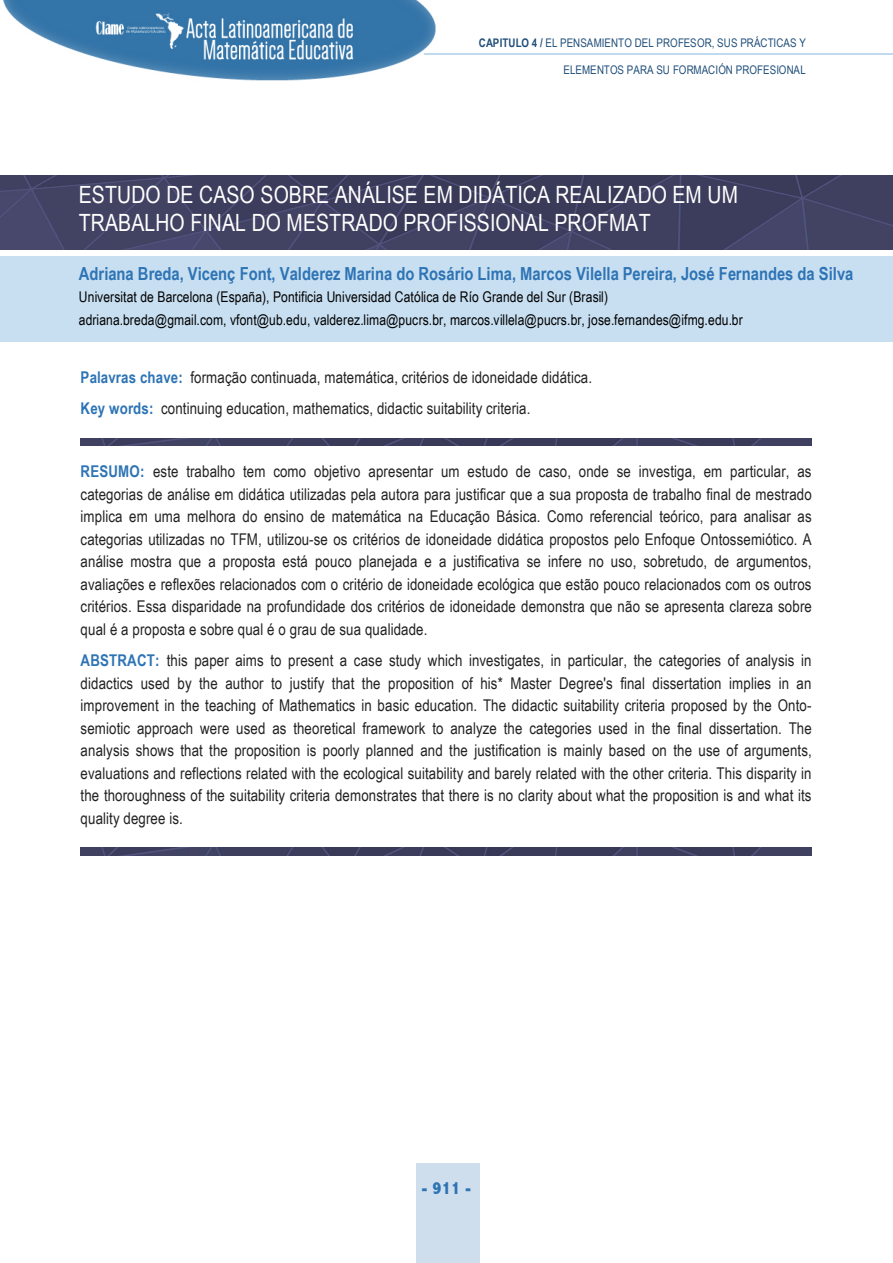
<style>
.page{position:relative;width:893px;height:1263px;background:#fff}
.page>*{position:absolute;margin:0;border:0;box-sizing:border-box;transform-origin:0 0}
.t1{font:23.7px/27.3px "Arial Narrow";color:#fff}
.t2{font:700 18px "Arial Narrow";color:#2e74b5}
.t3{font:800 condensed 18px "Abadi";color:#2e74b5}
.t4{font:16.2px/22.5px "Arial Narrow";letter-spacing:.01em;color:#222;text-align:justify}
.t5{font:14.7px/22.6px "Arial Narrow";letter-spacing:.005em;color:#000}
.t6{font:11.85px "Arial Narrow";color:#1f4e79}
.s1{font-weight:700}
.s2{font-weight:700;color:#2e74b5}
</style>
<div class="page">
<div style="left:416px;top:1163px;width:64px;height:100px;background:#cfdeec"></div>
<img style="left:3px;top:0;width:433px;height:81px">
<hr style="left:424px;top:53px;width:468px;height:2px;background:#acceeb">
<img style="left:453px;top:53px;width:364px;height:2px">
<svg style="left:81px;top:847px;width:731px;height:1px"></svg>
<img style="left:81px;top:438px;width:731px;height:8px">
<img style="left:81px;top:848px;width:731px;height:7px">
<img style="left:0;top:176px;width:892px;height:74px">
<img style="left:0;top:181px;width:892px;height:63px">
<div style="left:0;top:256px;width:892px;height:86px;background:#c8dff1"></div>
<p class="t6" style="left:479px;top:36px;width:328px"><span class="s1">CAPITULO 4 /</span> EL PENSAMIENTO DEL PROFESOR, SUS PRÁCTICAS Y</p>
<p class="t6" style="left:563px;top:63px;width:244px">ELEMENTOS PARA SU FORMACIÓN PROFESIONAL</p>
<h1 class="t1" style="left:79px;top:181px;width:661px">ESTUDO DE CASO SOBRE ANÁLISE EM DIDÁTICA REALIZADO EM UM<br>TRABALHO FINAL DO MESTRADO PROFISSIONAL PROFMAT</h1>
<p class="t2" style="left:79px;top:263px;width:776px">Adriana Breda, Vicenç Font, Valderez Marina do Rosário Lima, Marcos Vilella Pereira, José Fernandes da Silva</p>
<p class="t5" style="left:79px;top:286px;width:665px">Universitat de Barcelona (España), Pontificia Universidad Católica de Río Grande del Sur (Brasil) adriana.breda@gmail.com, vfont@ub.edu, valderez.lima@pucrs.br, marcos.villela@pucrs.br, jose.fernandes@ifmg.edu.br</p>
<p class="t4" style="left:81px;top:361px;width:513px;line-height:31.3px"><span class="s2">Palavras chave:</span> formação continuada, matemática, critérios de idoneidade didática.<br><span class="s2">Key words:</span> continuing education, mathematics, didactic suitability criteria.</p>
<p class="t4" style="left:81px;top:460px;width:733px"><span class="s2">RESUMO:</span> este trabalho tem como objetivo apresentar um estudo de caso, onde se investiga, em particular, as categorias de análise em didática utilizadas pela autora para justificar que a sua proposta de trabalho final de mestrado implica em uma melhora do ensino de matemática na Educação Básica. Como referencial teórico, para analisar as categorias utilizadas no TFM, utilizou-se os critérios de idoneidade didática propostos pelo Enfoque Ontossemiótico. A análise mostra que a proposta está pouco planejada e a justificativa se infere no uso, sobretudo, de argumentos, avaliações e reflexões relacionados com o critério de idoneidade ecológica que estão pouco relacionados com os outros critérios. Essa disparidade na profundidade dos critérios de idoneidade demonstra que não se apresenta clareza sobre qual é a proposta e sobre qual é o grau de sua qualidade.</p>
<p class="t4" style="left:81px;top:649px;width:733px"><span class="s2">ABSTRACT:</span> this paper aims to present a case study which investigates, in particular, the categories of analysis in didactics used by the author to justify that the proposition of his* Master Degree's final dissertation implies in an improvement in the teaching of Mathematics in basic education. The didactic suitability criteria proposed by the Onto&shy;semiotic approach were used as theoretical framework to analyze the categories used in the final dissertation. The analysis shows that the proposition is poorly planned and the justification is mainly based on the use of arguments, evaluations and reflections related with the ecological suitability and barely related with the other criteria. This disparity in the thoroughness of the suitability criteria demonstrates that there is no clarity about what the proposition is and what its quality degree is.</p>
<p class="t3" style="left:421px;top:1178px;width:52px">- 911 -</p>
</div>
